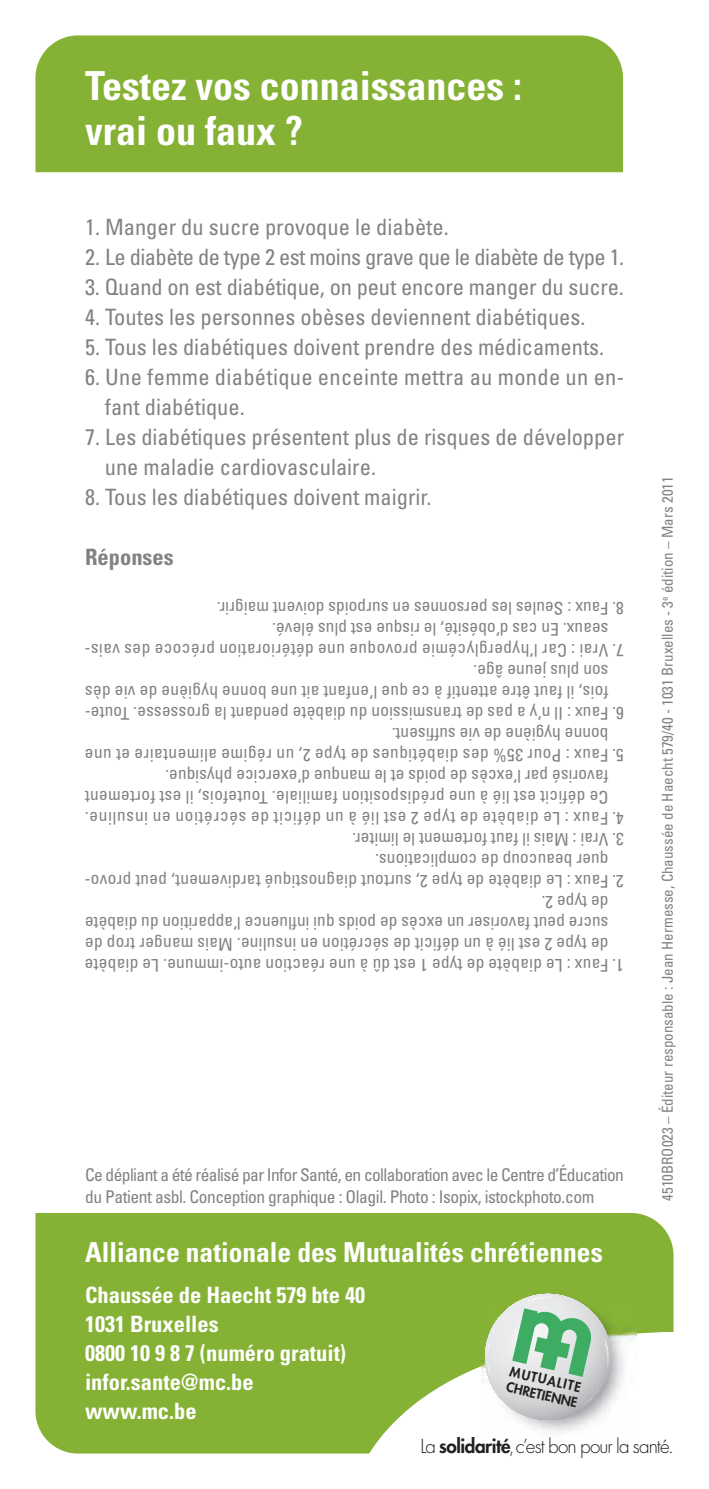
<style>
.page{position:relative;width:709px;height:1489px;background:#fff}
.page>*{position:absolute;margin:0;border:0;box-sizing:border-box;transform-origin:0 0}
.t1{font:700 condensed 40px/45px "Univers";color:#fff}
.t2{font:700 condensed 27.5px "Univers";color:#fff}
.t3{font:condensed 22.5px/30px "Univers";color:#808285}
.t4{font:700 condensed 22.5px/28.8px "Univers";color:#fff}
.t5{font:condensed 22.5px "Univers";letter-spacing:-.025em;color:#808285}
.t6{font:700 condensed 22.5px "Univers";color:#808285}
.t7{font:300 18.75px "Futura";letter-spacing:-.04em;color:#231f20}
.t8{font:condensed 17.5px/21px "Univers";color:#808285;text-align:justify}
.t9{font:condensed 17.5px/22.5px "Univers";letter-spacing:-.035em;color:#808285}
.t10{font:condensed 17.5px/21px "Univers";letter-spacing:.02em;color:#808285}
.t11{font:condensed 17.5px/21px "Univers";letter-spacing:.025em;color:#808285}
.t12{font:condensed 15px "Univers";color:#808285}
.t13{font:800 13.25px/15.8px "Futura";color:#231f20}
.s1{font-weight:800}
</style>
<div class="page">
<div style="left:35px;top:1213px;width:638px;height:240px;background:#85b234"></div>
<div style="left:35px;top:35px;width:588px;height:137px;background:#85b234"></div>
<svg style="left:351px;top:1325px;width:323px;height:129px"></svg>
<img style="left:481px;top:1286px;width:155px;height:157px">
<svg style="left:485px;top:1293px;width:126px;height:126px;background:#b5cfb5"></svg>
<h1 class="t1" style="left:85px;top:67px;width:438px">Testez vos connaissances : vrai ou faux ?</h1>
<p class="t3" style="left:85px;top:213px;width:365px">1. Manger du sucre provoque le diabète.</p>
<p class="t5" style="left:85px;top:248px;width:540px">2. Le diabète de type 2 est moins grave que le diabète de type 1.</p>
<p class="t3" style="left:85px;top:273px;width:540px">3. Quand on est diabétique, on peut encore manger du sucre.</p>
<p class="t3" style="left:85px;top:303px;width:502px">4. Toutes les personnes obèses deviennent diabétiques.</p>
<p class="t3" style="left:85px;top:333px;width:520px">5. Tous les diabétiques doivent prendre des médicaments.</p>
<p class="t3" style="left:105px;top:363px;width:521px;text-indent:-20px">6. Une femme diabétique enceinte mettra au monde un en&shy;fant diabétique.</p>
<p class="t3" style="left:105px;top:423px;width:521px;text-indent:-20px">7. Les diabétiques présentent plus de risques de développer une maladie cardiovasculaire.</p>
<p class="t3" style="left:85px;top:483px;width:348px">8. Tous les diabétiques doivent maigrir.</p>
<p class="t6" style="left:85px;top:548px;width:90px">Réponses</p>
<p class="t8" style="left:624px;top:616px;width:408px;rotate:-180deg">8. Faux : Seules les personnes en surpoids doivent maigrir.</p>
<p class="t10" style="left:608px;top:658px;width:525px;text-indent:-15px;rotate:-180deg">7. Vrai : Car l’hyperglycémie provoque une détérioration précoce des vais - seaux. En cas d’obésité, le risque est plus élevé.</p>
<p class="t8" style="left:608px;top:721px;width:525px;text-indent:-15px;rotate:-180deg">6. Faux : Il n’y a pas de transmission du diabète pendant la grossesse. Toute&shy;fois, il faut être attentif à ce que l’enfant ait une bonne hygiène de vie dès son plus jeune âge.</p>
<p class="t11" style="left:608px;top:763px;width:525px;text-indent:-15px;rotate:-180deg">5. Faux : Pour 35% des diabétiques de type 2, un régime alimentaire et une bonne hygiène de vie suffisent.</p>
<p class="t8" style="left:608px;top:826px;width:525px;text-indent:-15px;rotate:-180deg">4. Faux : Le diabète de type 2 est lié à un déficit de sécrétion en insuline.<br>Ce déficit est lié à une prédisposition familiale. Toutefois, il est fortement favorisé par l’excès de poids et le manque d’exercice physique.</p>
<p class="t8" style="left:624px;top:847px;width:273px;rotate:-180deg">3. Vrai : Mais il faut fortement le limiter.</p>
<p class="t8" style="left:608px;top:889px;width:525px;text-indent:-15px;rotate:-180deg">2. Faux : Le diabète de type 2, surtout diagnostiqué tardivement, peut provo&shy;quer beaucoup de complications.</p>
<p class="t8" style="left:608px;top:973px;width:525px;text-indent:-15px;rotate:-180deg">1. Faux : Le diabète de type 1 est dû à une réaction auto-immune. Le diabète de type 2 est lié à un déficit de sécrétion en insuline. Mais manger trop de sucre peut favoriser un excès de poids qui influence l’apparition du diabète de type 2.</p>
<p class="t9" style="left:85px;top:1164px;width:540px">Ce dépliant a été réalisé par Infor Santé, en collaboration avec le Centre d’Éducation du Patient asbl. Conception graphique : Olagil. Photo : Isopix, istockphoto.com</p>
<h2 class="t2" style="left:85px;top:1242px;width:519px">Alliance nationale des Mutualités chrétiennes</h2>
<p class="t4" style="left:85px;top:1283px;width:281px">Chaussée de Haecht 579 bte 40<br>1031 Bruxelles<br>0800 10 9 8 7 (numéro gratuit) infor.sante@mc.be www.mc.be</p>
<p class="t13" style="left:511px;top:1364px;width:74px;rotate:13deg">MUTUALITE<br>CHRETIENNE</p>
<p class="t12" style="left:662px;top:1200px;width:725px;rotate:-90deg">4510BRO023 – Éditeur responsable : Jean Hermesse, Chaussée de Haecht 579/40 - 1031 Bruxelles - 3<sup>e</sup> édition – Mars 2011</p>
<p class="t7" style="left:420px;top:1437px;width:255px">La <span class="s1">solidarité</span>,c’est bon pour la santé.</p>
</div>
